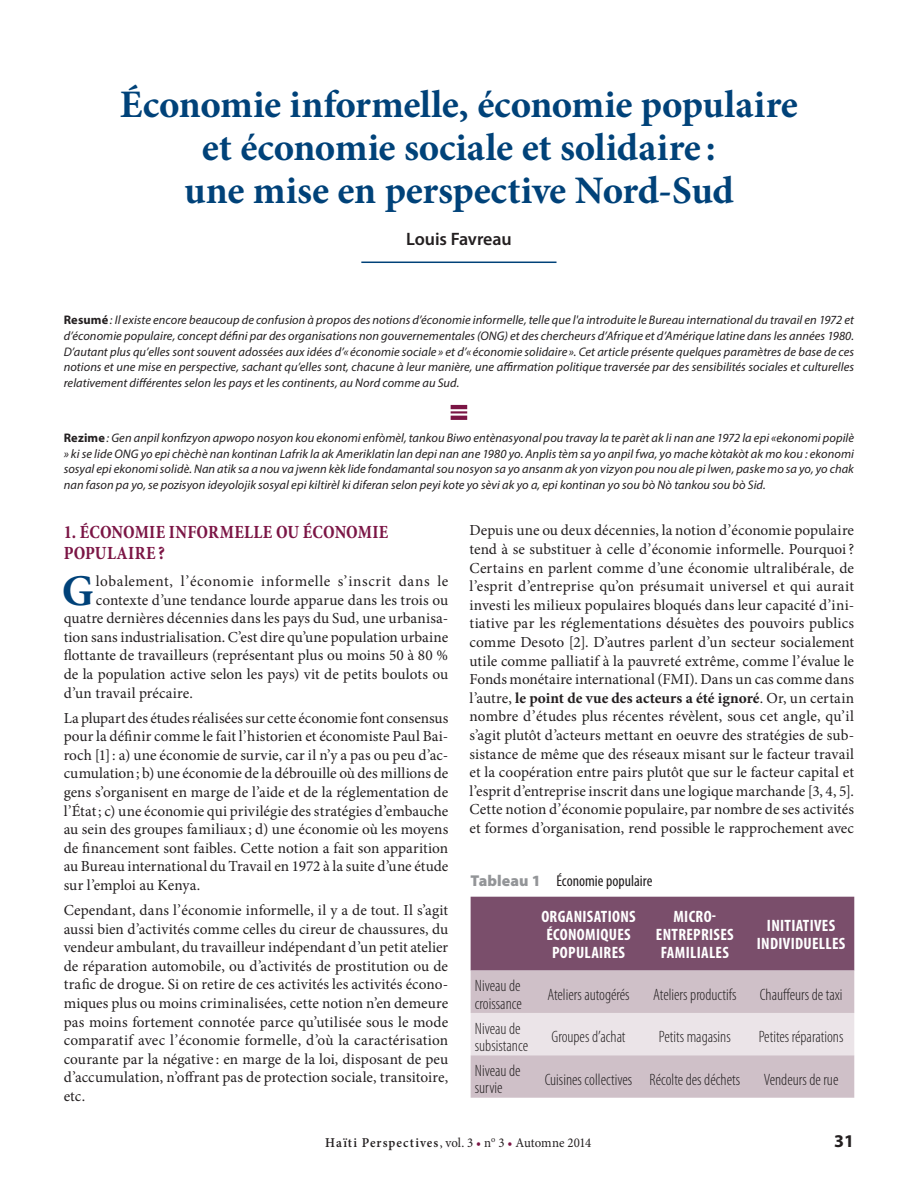
<style>
.page{position:relative;width:918px;height:1188px;background:#fff}
.page>*{position:absolute;margin:0;border:0;box-sizing:border-box;transform-origin:0 0}
._01_tx_Lettrine{font:700 43.95px "Minion Pro";color:#004279}
.B_2_BLEU{font:700 39px/43.5px "Minion Pro";letter-spacing:-.01em;color:#004279;text-align:center}
._11ROUGE_ti{font:700 condensed 18.75px/21px "Minion Pro";letter-spacing:.01em;color:#7b1545;scale:.95 1}
.B_3_nom_auteur{font:600 18px "Myriad Pro";letter-spacing:-.005em;color:#231f20}
.t1{font:700 18px "Myriad Pro";color:#231f20}
._55_tx{font:300 condensed 16.5px/17.2px "Myriad Pro";color:#231f20}
._52_Titre{font:700 condensed 16.5px/18px "Myriad Pro";letter-spacing:.02em;color:#fff;text-align:center}
._50_____ti_tab{font:condensed 15.75px "Myriad Pro";color:#231f20}
._01_tx{font:15.3px/18.6px "Minion Pro";color:#231f20;text-align:justify}
._01_tx_Lettrine-2{font:15.3px "Minion Pro";letter-spacing:.005em;color:#231f20}
._01_tx_Lettrine-3{font:15.3px "Minion Pro";letter-spacing:.035em;color:#231f20}
.t2{font:13.5px "Minion Pro";color:#231f20;scale:.95 1}
.B_4_RÉSUMÉ{font:italic 12.45px/15.8px "Myriad Pro";letter-spacing:.005em;color:#231f20;text-align:justify}
.s1{font-weight:700;font-style:normal}
.s2{font-weight:700}
.s3{font-weight:900;font-stretch:normal;color:#939598}
.s4{font-weight:600}
.s5{color:#7b1545}
</style>
<div class="page">
<hr style="left:361px;top:262px;width:196px;height:1px;background:#004279">
<hr style="left:451px;top:405px;width:16px;height:4px;background:#7b1545">
<svg style="left:451px;top:411px;width:16px;height:2px"></svg>
<svg style="left:451px;top:416px;width:16px;height:4px"></svg>
<svg style="left:471px;top:897px;width:383px;height:201px;background:#b69eac"></svg>
<p class="B_2_BLEU" style="left:120px;top:82px;width:680px">Économie informelle, économie populaire et économie sociale et solidaire :<br>une mise en perspective Nord-Sud</p>
<p class="B_3_nom_auteur" style="left:406px;top:227px;width:107px">Louis Favreau</p>
<p class="B_4_RÉSUMÉ" style="left:64px;top:312px;width:792px"><span class="s1">Resumé</span>: Il existe encore beaucoup de confusion à propos des notions d’économie informelle, telle que l'a introduite le Bureau international du travail en 1972 et d’économie populaire, concept défini par des organisations non gouvernementales (ONG) et des chercheurs d’Afrique et d’Amérique latine dans les années 1980.<br>D’autant plus qu’elles sont souvent adossées aux idées d’« économie sociale » et d’« économie solidaire ». Cet article présente quelques paramètres de base de ces notions et une mise en perspective, sachant qu’elles sont, chacune à leur manière, une affirmation politique traversée par des sensibilités sociales et culturelles relativement différentes selon les pays et les continents, au Nord comme au Sud.</p>
<p class="B_4_RÉSUMÉ" style="left:64px;top:430px;width:792px"><span class="s1">Rezime</span>: Gen anpil konfizyon apwopo nosyon kou ekonomi enfòmèl, tankou Biwo entènasyonal pou travay la te parèt ak li nan ane 1972 la epi «ekonomi popilè » ki se lide ONG yo epi chèchè nan kontinan Lafrik la ak Ameriklatin lan depi nan ane 1980 yo. Anplis tèm sa yo anpil fwa, yo mache kòtakòt ak mo kou : ekonomi sosyal epi ekonomi solidè. Nan atik sa a nou va jwenn kèk lide fondamantal sou nosyon sa yo ansanm ak yon vizyon pou nou ale pi lwen, paske mo sa yo, yo chak nan fason pa yo, se pozisyon ideyolojik sosyal epi kiltirèl ki diferan selon peyi kote yo sèvi ak yo a, epi kontinan yo sou bò Nò tankou sou bò Sid.</p>
<p class="_11ROUGE_ti" style="left:64px;top:521px;width:343px">1. ÉCONOMIE INFORMELLE OU ÉCONOMIE<br>POPULAIRE ?</p>
<p class="_01_tx_Lettrine" style="left:62px;top:560px;width:33px">G</p>
<p class="_01_tx_Lettrine-3" style="left:96px;top:571px;width:354px">lobalement, l’économie informelle s’inscrit dans le</p>
<p class="_01_tx" style="left:470px;top:521px;width:386px">Depuis une ou deux décennies, la notion d’économie populaire tend à se substituer à celle d’économie informelle. Pourquoi?<br>Certains en parlent comme d’une économie ultralibérale, de l’esprit d’entreprise qu’on présumait universel et qui aurait investi les milieux populaires bloqués dans leur capacité d’ini&shy;tiative par les réglementations désuètes des pouvoirs publics comme Desoto [2]. D’autres parlent d’un secteur socialement utile comme palliatif à la pauvreté extrême, comme l’évalue le Fonds monétaire international (FMI). Dans un cas comme dans l’autre, <span class="s2">le point de vue des acteurs a été ignoré</span>. Or, un certain nombre d’études plus récentes révèlent, sous cet angle, qu’il s’agit plutôt d’acteurs mettant en oeuvre des stratégies de sub&shy;sistance de même que des réseaux misant sur le facteur travail et la coopération entre pairs plutôt que sur le facteur capital et l’esprit d’entreprise inscrit dans une logique marchande [3, 4, 5].<br>Cette notion d’économie populaire, par nombre de ses activités et formes d’organisation, rend possible le rapprochement avec</p>
<p class="_50_____ti_tab" style="left:471px;top:872px;width:183px"><span class="s3">Tableau 1</span> Économie populaire</p>
<p class="_52_Titre" style="left:541px;top:907px;width:96px">ORGANISATIONS<br>ÉCONOMIQUES<br>POPULAIRES</p>
<p class="_52_Titre" style="left:656px;top:907px;width:79px">MICRO-<br>ENTREPRISES<br>FAMILIALES</p>
<p class="_52_Titre" style="left:757px;top:916px;width:90px">INITIATIVES<br>INDIVIDUELLES</p>
<p class="_55_tx" style="left:475px;top:978px;width:48px">Niveau de croissance</p>
<p class="_55_tx" style="left:547px;top:986px;width:84px">Ateliers autogérés</p>
<p class="_55_tx" style="left:653px;top:986px;width:85px">Ateliers productifs</p>
<p class="_55_tx" style="left:760px;top:986px;width:84px">Chauffeurs de taxi</p>
<p class="_55_tx" style="left:475px;top:1020px;width:55px">Niveau de subsistance</p>
<p class="_55_tx" style="left:551px;top:1029px;width:76px">Groupes d’achat</p>
<p class="_55_tx" style="left:659px;top:1029px;width:74px">Petits magasins</p>
<p class="_55_tx" style="left:759px;top:1029px;width:86px">Petites réparations</p>
<p class="_55_tx" style="left:475px;top:1063px;width:47px">Niveau de survie</p>
<p class="_55_tx" style="left:545px;top:1071px;width:89px">Cuisines collectives</p>
<p class="_55_tx" style="left:650px;top:1071px;width:92px">Récolte des déchets</p>
<p class="_55_tx" style="left:764px;top:1071px;width:76px">Vendeurs de rue</p>
<p class="_01_tx_Lettrine-2" style="left:96px;top:589px;width:354px">contexte d’une tendance lourde apparue dans les trois ou</p>
<p class="_01_tx_Lettrine-2" style="left:64px;top:608px;width:386px">quatre dernières décennies dans les pays du Sud, une urbanisa-</p>
<p class="_01_tx_Lettrine-2" style="left:64px;top:627px;width:386px">tion sans industrialisation. C’est dire qu’une population urbaine</p>
<p class="_01_tx_Lettrine-2" style="left:64px;top:645px;width:386px">flottante de travailleurs (représentant plus ou moins 50 à 80 %</p>
<p class="_01_tx_Lettrine-2" style="left:64px;top:664px;width:386px">de la population active selon les pays) vit de petits boulots ou</p>
<p class="_01_tx_Lettrine-2" style="left:64px;top:682px;width:131px">d’un travail précaire.</p>
<p class="_01_tx" style="left:64px;top:708px;width:386px">La plupart des études réalisées sur cette économie font consensus pour la définir comme le fait l’historien et économiste Paul Bai&shy;roch [1]: a) une économie de survie, car il n’y a pas ou peu d’ac&shy;cumulation; b) une économie de la débrouille où des millions de gens s’organisent en marge de l’aide et de la réglementation de l’État; c) une économie qui privilégie des stratégies d’embauche au sein des groupes familiaux ; d) une économie où les moyens de financement sont faibles. Cette notion a fait son apparition au Bureau international du Travail en 1972 à la suite d’une étude sur l’emploi au Kenya.</p>
<p class="_01_tx" style="left:64px;top:901px;width:386px">Cependant, dans l’économie informelle, il y a de tout. Il s’agit aussi bien d’activités comme celles du cireur de chaussures, du vendeur ambulant, du travailleur indépendant d’un petit atelier de réparation automobile, ou d’activités de prostitution ou de trafic de drogue. Si on retire de ces activités les activités écono&shy;miques plus ou moins criminalisées, cette notion n’en demeure pas moins fortement connotée parce qu’utilisée sous le mode comparatif avec l’économie formelle, d’où la caractérisation courante par la négative : en marge de la loi, disposant de peu d’accumulation, n’offrant pas de protection sociale, transitoire, etc.</p>
<p class="t2" style="left:325px;top:1134px;width:281px"><span class="s4">Haïti Perspectives</span>, vol. 3 <span class="s5">•</span> n<sup>o</sup> 3 <span class="s5">•</span> Automne 2014</p>
<p class="t1" style="left:834px;top:1130px;width:21px">31</p>
</div>
